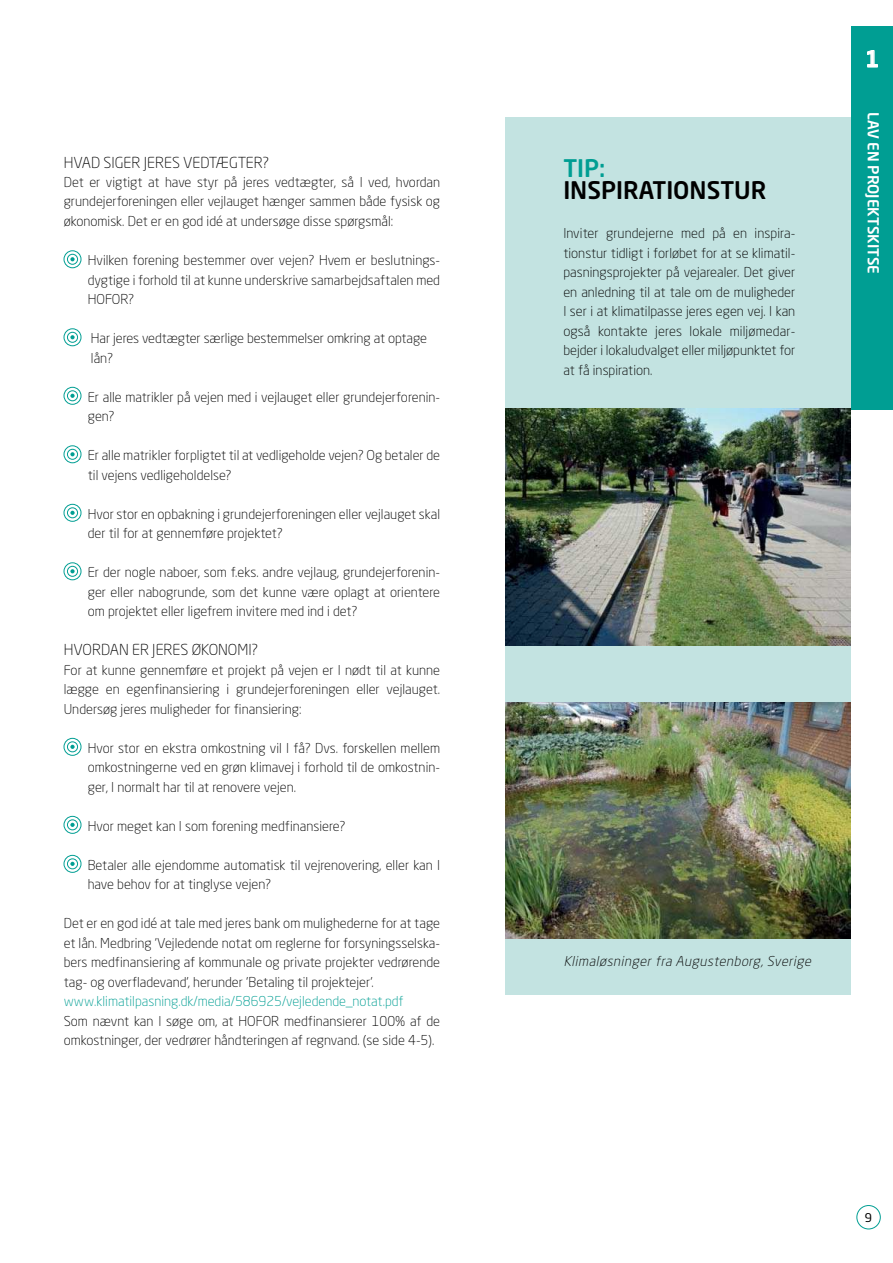
<style>
.page{position:relative;width:893px;height:1263px;background:#fff}
.page>*{position:absolute;margin:0;border:0;box-sizing:border-box;transform-origin:0 0}
.t1{font:500 24px "Neo Sans Std";color:#000}
.t2{font:500 24px "Neo Sans Std";color:#009e93}
.t3{font:500 22.35px "Neo Sans Std";color:#fff}
.t4{font:300 15px "Neo Sans Std";color:#000}
.t5{font:500 15px "Neo Sans Std";color:#fff}
.t6{font:300 13.5px/19.5px "Neo Sans Std";color:#000;text-align:justify}
.t7{font:300 13.5px/19.5px "Neo Sans Std";letter-spacing:-.02em;color:#000}
.t8{font:300 13.5px "Neo Sans Std";color:#009e93}
.t9{font:italic 300 13.5px "Neo Sans Std";color:#000}
.t10{font:12px "Neo Sans Std";color:#000}
</style>
<div class="page">
<div style="left:856px;top:1205px;width:25px;height:24px;border:1px solid #009e93;border-radius:50%"></div>
<div style="left:852px;top:26px;width:41px;height:384px;background:#009e93"></div>
<svg style="left:867px;top:50px;width:11px;height:18px"></svg>
<div style="left:64px;top:251px;width:17px;height:17px;border:1px solid #009e93;border-radius:50%"></div>
<div style="left:67px;top:254px;width:11px;height:11px;border:1px solid #009e93;border-radius:50%"></div>
<svg style="left:70px;top:257px;width:5px;height:4px"></svg>
<div style="left:64px;top:329px;width:17px;height:17px;border:1px solid #009e93;border-radius:50%"></div>
<div style="left:67px;top:332px;width:11px;height:11px;border:1px solid #009e93;border-radius:50%"></div>
<svg style="left:70px;top:335px;width:5px;height:4px"></svg>
<div style="left:64px;top:387px;width:17px;height:17px;border:1px solid #009e93;border-radius:50%"></div>
<div style="left:67px;top:390px;width:11px;height:11px;border:1px solid #009e93;border-radius:50%"></div>
<svg style="left:70px;top:394px;width:5px;height:4px"></svg>
<div style="left:64px;top:446px;width:17px;height:17px;border:1px solid #009e93;border-radius:50%"></div>
<div style="left:67px;top:449px;width:11px;height:11px;border:1px solid #009e93;border-radius:50%"></div>
<svg style="left:70px;top:452px;width:5px;height:4px"></svg>
<div style="left:64px;top:504px;width:17px;height:17px;border:1px solid #009e93;border-radius:50%"></div>
<div style="left:67px;top:507px;width:11px;height:11px;border:1px solid #009e93;border-radius:50%"></div>
<svg style="left:70px;top:511px;width:5px;height:4px"></svg>
<div style="left:64px;top:563px;width:17px;height:17px;border:1px solid #009e93;border-radius:50%"></div>
<div style="left:67px;top:566px;width:11px;height:11px;border:1px solid #009e93;border-radius:50%"></div>
<svg style="left:70px;top:569px;width:5px;height:4px"></svg>
<div style="left:64px;top:738px;width:17px;height:17px;border:1px solid #009e93;border-radius:50%"></div>
<div style="left:67px;top:741px;width:11px;height:11px;border:1px solid #009e93;border-radius:50%"></div>
<svg style="left:70px;top:745px;width:5px;height:4px"></svg>
<div style="left:64px;top:816px;width:17px;height:17px;border:1px solid #009e93;border-radius:50%"></div>
<div style="left:67px;top:819px;width:11px;height:11px;border:1px solid #009e93;border-radius:50%"></div>
<svg style="left:70px;top:823px;width:5px;height:4px"></svg>
<div style="left:64px;top:855px;width:17px;height:17px;border:1px solid #009e93;border-radius:50%"></div>
<div style="left:67px;top:858px;width:11px;height:11px;border:1px solid #009e93;border-radius:50%"></div>
<svg style="left:70px;top:862px;width:5px;height:4px"></svg>
<div style="left:506px;top:117px;width:345px;height:877px;background:#c3e3e1"></div>
<img style="left:506px;top:702px;width:345px;height:237px">
<img style="left:506px;top:409px;width:345px;height:236px">
<p class="t4" style="left:64px;top:153px;width:207px">hvad Siger jereS vedtægter?</p>
<p class="t6" style="left:64px;top:172px;width:378px">det er vigtigt at have styr på jeres vedtægter, så i ved, hvordan grundejerforeningen eller vejlauget hænger sammen både fysisk og økonomisk. det er en god idé at undersøge disse spørgsmål:</p>
<p class="t6" style="left:88px;top:250px;width:354px">hvilken forening bestemmer over vejen? hvem er beslutnings&shy;dygtige i forhold til at kunne underskrive samarbejdsaftalen med hofor?</p>
<p class="t6" style="left:91px;top:328px;width:338px">har jeres vedtægter særlige bestemmelser omkring at optage lån?</p>
<p class="t6" style="left:88px;top:386px;width:354px">er alle matrikler på vejen med i vejlauget eller grundejerforenin&shy;gen?</p>
<p class="t6" style="left:88px;top:445px;width:354px">er alle matrikler forpligtet til at vedligeholde vejen? og betaler de til vejens vedligeholdelse?</p>
<p class="t7" style="left:88px;top:503px;width:354px">hvor stor en opbakning i grundejerforeningen eller vejlauget skal der til for at gennemføre projektet?</p>
<p class="t6" style="left:88px;top:562px;width:354px">er der nogle naboer, som f.eks. andre vejlaug, grundejerforenin&shy;ger eller nabogrunde, som det kunne være oplagt at orientere om projektet eller ligefrem invitere med ind i det?</p>
<p class="t4" style="left:64px;top:640px;width:196px">hvordan er jereS økonomi?</p>
<p class="t6" style="left:64px;top:659px;width:378px">for at kunne gennemføre et projekt på vejen er i nødt til at kunne lægge en egenfinansiering i grundejerforeningen eller vejlauget. undersøg jeres muligheder for finansiering:</p>
<p class="t6" style="left:88px;top:737px;width:354px">hvor stor en ekstra omkostning vil i få? dvs. forskellen mellem omkostningerne ved en grøn klimavej i forhold til de omkostnin&shy;ger, i normalt har til at renovere vejen.</p>
<p class="t6" style="left:88px;top:815px;width:259px">hvor meget kan i som forening medfinansiere?</p>
<p class="t6" style="left:88px;top:854px;width:354px">betaler alle ejendomme automatisk til vejrenovering, eller kan i have behov for at tinglyse vejen?</p>
<p class="t6" style="left:64px;top:913px;width:378px">det er en god idé at tale med jeres bank om mulighederne for at tage et lån. medbring ’vejledende notat om reglerne for forsyningsselska&shy;bers medfinansiering af kommunale og private projekter vedrørende tag- og overfladevand’, herunder ’betaling til projektejer’.</p>
<p class="t8" style="left:64px;top:993px;width:341px">www.klimatilpasning.dk/media/586925/vejledende_notat.pdf</p>
<p class="t6" style="left:64px;top:1010px;width:378px">Som nævnt kan i søge om, at hofor medfinansierer 100% af de omkostninger, der vedrører håndteringen af regnvand. (se side 4-5).</p>
<h1 class="t2" style="left:563px;top:153px;width:44px">TIP:</h1>
<h1 class="t1" style="left:563px;top:175px;width:205px">INSPIRATIONSTUR</h1>
<p class="t6" style="left:563px;top:223px;width:234px">inviter grundejerne med på en inspira&shy;tionstur tidligt i forløbet for at se klimatil&shy;pasningsprojekter på vejarealer. det giver en anledning til at tale om de muligheder i ser i at klimatilpasse jeres egen vej. i kan også kontakte jeres lokale miljømedar&shy;bejder i lokaludvalget eller miljøpunktet for at få inspiration.</p>
<h2 class="t3" style="left:865px;top:45px;width:16px">1</h2>
<p class="t5" style="left:883px;top:112px;width:163px;rotate:90deg">LAV EN PROJEKTSKITSE</p>
<p class="t9" style="left:564px;top:953px;width:252px">klimaløsninger fra augustenborg, Sverige</p>
<p class="t10" style="left:865px;top:1210px;width:9px">9</p>
</div>
